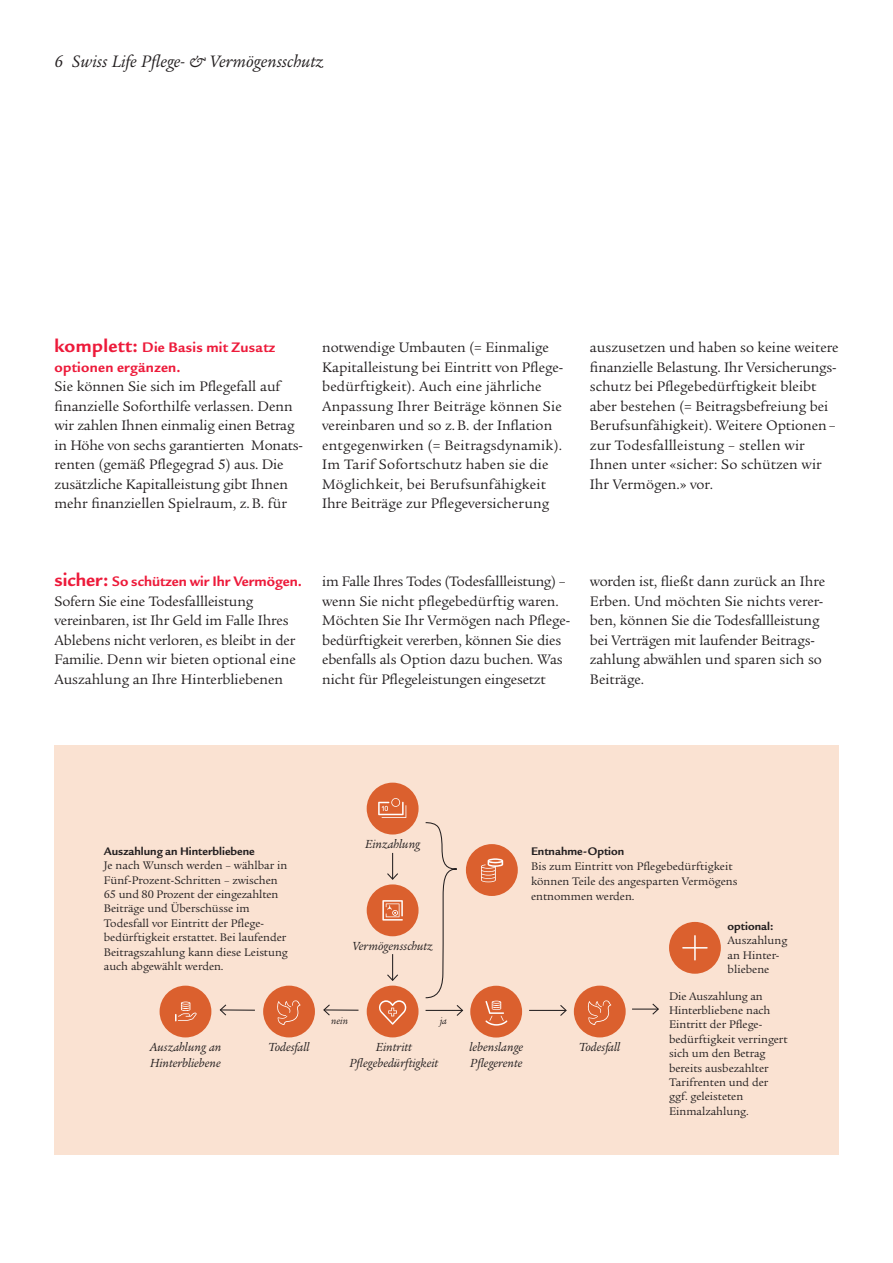
<style>
.page{position:relative;width:893px;height:1263px;background:#fff}
.page>*{position:absolute;margin:0;border:0;box-sizing:border-box;transform-origin:0 0}
.t1{font:italic 18px "Legacy Serif ITC Pro";color:#231f20}
.t2{font:15px/19.5px "Legacy Serif ITC Pro";color:#231f20}
.t3{font:700 15px/19.5px "Legacy Sans ITC Pro";letter-spacing:.02em;color:#ed1a3a}
.t4{font:700 15px "Legacy Sans ITC Pro";color:#ed1a3a}
.t5{font:italic 12.75px/15.3px "Legacy Serif ITC Pro";color:#231f20}
.t6{font:12px/14.4px "Legacy Serif ITC Pro";color:#231f20}
.t7{font:700 12px "Legacy Sans ITC Pro";color:#231f20}
.t8{font:italic 10.2px "Legacy Serif ITC Pro";color:#231f20}
.s1{font-size:19.5px}
</style>
<div class="page">
<div style="left:54px;top:746px;width:784px;height:409px;background:#fae2d2"></div>
<hr style="left:324px;top:1009px;width:34px;height:2px;background:#231f20">
<svg style="left:323px;top:1004px;width:8px;height:12px"></svg>
<hr style="left:220px;top:1009px;width:35px;height:2px;background:#231f20">
<svg style="left:219px;top:1004px;width:8px;height:12px"></svg>
<div style="left:470px;top:986px;width:52px;height:51px;background:#db602e;border-radius:50%"></div>
<svg style="left:485px;top:1001px;width:22px;height:25px"></svg>
<svg style="left:632px;top:1003px;width:27px;height:12px"></svg>
<hr style="left:529px;top:1010px;width:37px;height:1px;background:#231f20">
<svg style="left:559px;top:1005px;width:8px;height:11px"></svg>
<svg style="left:425px;top:822px;width:39px;height:194px"></svg>
<div style="left:574px;top:986px;width:52px;height:51px;background:#db602e;border-radius:50%"></div>
<svg style="left:587px;top:1000px;width:24px;height:25px"></svg>
<div style="left:160px;top:986px;width:51px;height:51px;background:#db602e;border-radius:50%"></div>
<svg style="left:175px;top:1001px;width:22px;height:20px"></svg>
<div style="left:367px;top:884px;width:52px;height:52px;background:#db602e;border-radius:50%"></div>
<svg style="left:382px;top:900px;width:21px;height:20px"></svg>
<svg style="left:387px;top:954px;width:11px;height:27px"></svg>
<svg style="left:387px;top:853px;width:11px;height:27px"></svg>
<div style="left:367px;top:985px;width:51px;height:52px;background:#db602e;border-radius:50%"></div>
<svg style="left:379px;top:1000px;width:28px;height:25px"></svg>
<div style="left:367px;top:783px;width:52px;height:51px;background:#db602e;border-radius:50%"></div>
<svg style="left:378px;top:798px;width:28px;height:20px"></svg>
<div style="left:263px;top:986px;width:52px;height:51px;background:#db602e;border-radius:50%"></div>
<svg style="left:277px;top:1000px;width:24px;height:25px"></svg>
<div style="left:669px;top:922px;width:52px;height:52px;background:#db602e;border-radius:50%"></div>
<svg style="left:682px;top:935px;width:26px;height:25px"></svg>
<div style="left:466px;top:844px;width:52px;height:52px;background:#db602e;border-radius:50%"></div>
<svg style="left:481px;top:858px;width:22px;height:24px"></svg>
<p class="t1" style="left:55px;top:50px;width:270px">6 Swiss Life Pflege- &amp; Vermögensschutz</p>
<p class="t3" style="left:54px;top:338px;width:222px"><span class="s1">komplett:</span> Die Basis mit Zusatz optionen ergänzen.</p>
<p class="t2" style="left:54px;top:377px;width:250px">Sie können Sie sich im Pflegefall auf finanzielle Soforthilfe verlassen. Denn wir zahlen Ihnen einmalig einen Betrag in Höhe von sechs garantierten Monats&shy;renten (gemäß Pflegegrad 5) aus. Die zusätzliche Kapitalleistung gibt Ihnen mehr finanziellen Spielraum, z.B. für</p>
<p class="t2" style="left:322px;top:338px;width:243px">notwendige Umbauten (= Einmalige Kapitalleistung bei Eintritt von Pflege&shy;bedürftigkeit). Auch eine jährliche Anpassung Ihrer Beiträge können Sie vereinbaren und so z.B. der Inflation entgegenwirken (= Beitragsdynamik).<br>Im Tarif Sofortschutz haben sie die Möglichkeit, bei Berufsunfähigkeit Ihre Beiträge zur Pflegeversicherung</p>
<p class="t2" style="left:590px;top:338px;width:250px">auszusetzen und haben so keine weitere finanzielle Belastung. Ihr Versicherungs&shy;schutz bei Pflegebedürftigkeit bleibt aber bestehen (= Beitragsbefreiung bei Berufsunfähigkeit). Weitere Optionen– zur Todesfallleistung – stellen wir Ihnen unter «sicher: So schützen wir Ihr Vermögen.» vor.</p>
<p class="t4" style="left:54px;top:573px;width:249px"><span class="s1">sicher:</span> So schützen wir Ihr Vermögen.</p>
<p class="t2" style="left:54px;top:591px;width:243px">Sofern Sie eine Todesfallleistung vereinbaren, ist Ihr Geld im Falle Ihres Ablebens nicht verloren, es bleibt in der Familie. Denn wir bieten optional eine Auszahlung an Ihre Hinterbliebenen</p>
<p class="t2" style="left:322px;top:572px;width:250px">im Falle Ihres Todes (Todesfallleistung) – wenn Sie nicht pflegebedürftig waren.<br>Möchten Sie Ihr Vermögen nach Pflege&shy;bedürftigkeit vererben, können Sie dies ebenfalls als Option dazu buchen. Was nicht für Pflegeleistungen eingesetzt</p>
<p class="t2" style="left:590px;top:572px;width:237px">worden ist, fließt dann zurück an Ihre Erben. Und möchten Sie nichts verer&shy;ben, können Sie die Todesfallleistung bei Verträgen mit laufender Beitrags&shy;zahlung abwählen und sparen sich so Beiträge.</p>
<p class="t5" style="left:365px;top:836px;width:57px">Einzahlung</p>
<p class="t7" style="left:104px;top:844px;width:152px">Auszahlung an Hinterbliebene</p>
<p class="t6" style="left:104px;top:858px;width:186px">Je nach Wunsch werden – wählbar in Fünf-Prozent-Schritten – zwischen 65 und 80 Prozent der eingezahlten Beiträge und Überschüsse im Todesfall vor Eintritt der Pflege&shy;bedürftigkeit erstattet. Bei laufender Beitragszahlung kann diese Leistung auch abgewählt werden.</p>
<p class="t7" style="left:531px;top:844px;width:95px">Entnahme-Option</p>
<p class="t6" style="left:531px;top:858px;width:208px;line-height:15px">Bis zum Eintritt von Pflegebedürftigkeit können Teile des angesparten Vermögens entnommen werden.</p>
<p class="t7" style="left:728px;top:919px;width:47px">optional:</p>
<p class="t6" style="left:728px;top:933px;width:61px">Auszahlung an Hinter&shy;bliebene</p>
<p class="t6" style="left:669px;top:988px;width:120px">Die Auszahlung an<br>Hinterbliebene nach<br>Eintritt der Pflege&shy;bedürftigkeit verringert sich um den Betrag bereits ausbezahlter<br>Tarifrenten und der ggf. geleisteten<br>Einmalzahlung.</p>
<p class="t5" style="left:352px;top:938px;width:82px">Vermögensschutz</p>
<p class="t8" style="left:331px;top:1014px;width:18px">nein</p>
<p class="t8" style="left:440px;top:1014px;width:9px">ja</p>
<p class="t5" style="left:149px;top:1039px;width:74px">Auszahlung an<br>Hinterbliebene</p>
<p class="t5" style="left:350px;top:1039px;width:90px;text-align:center">Eintritt<br>Pflegebedürftigkeit</p>
<p class="t5" style="left:469px;top:1039px;width:55px">lebenslange<br>Pflegerente</p>
<p class="t5" style="left:269px;top:1039px;width:43px">Todesfall</p>
<p class="t5" style="left:579px;top:1039px;width:43px">Todesfall</p>
</div>
